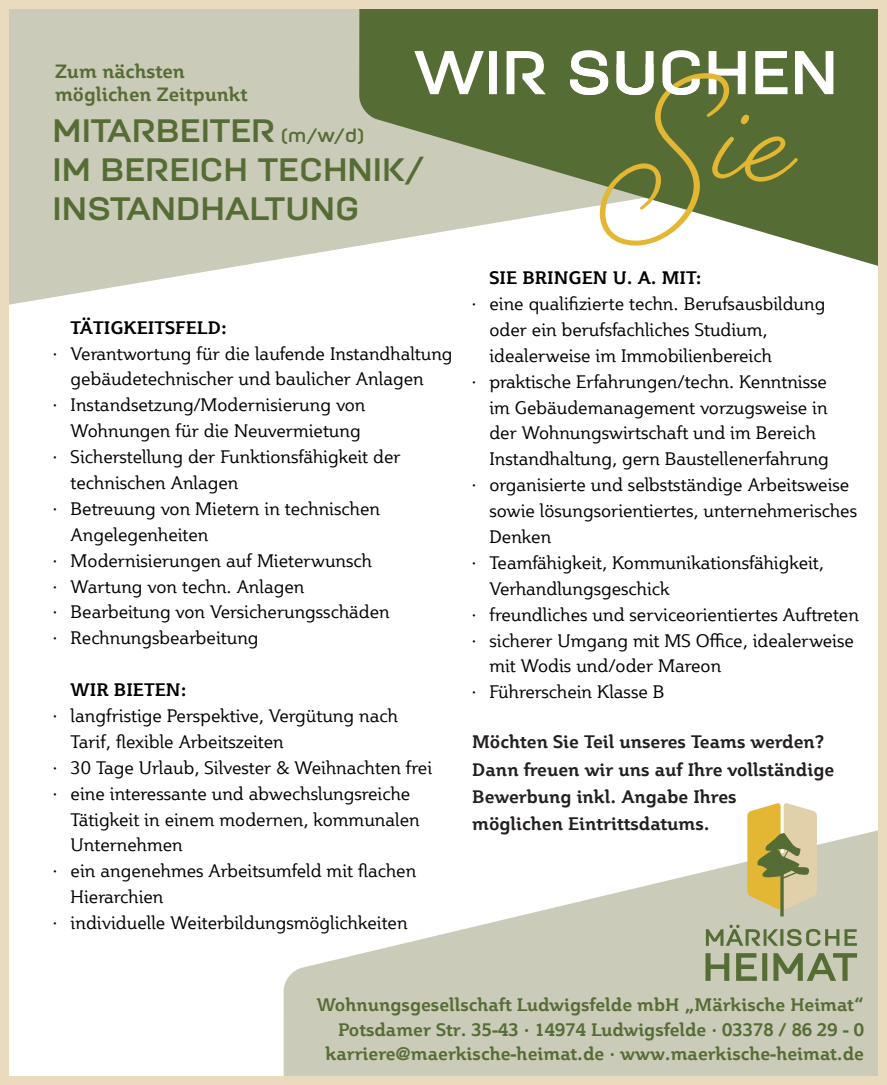
<style>
.page{position:relative;width:887px;height:1085px;background:#fff}
.page>*{position:absolute;margin:0;border:0;box-sizing:border-box;transform-origin:0 0}
.t1{font:700 159.75px "Beloved Script";color:#e3b633}
.t2{font:700 32.4px/38.9px "Moderna";color:#566c35}
.t3{font:700 19.12px/22.9px "Plume";color:#566c35}
.t4{font:18px "Plume";color:#000}
.t5{font:700 18px/24.8px "Plume";color:#566c35;text-align:right}
.t6{font:700 18px/27px "Plume";color:#231f20}
.t7{font:700 18px "Plume";color:#000}
.s1{font-size:18px}
</style>
<div class="page">
<svg style="left:10px;top:10px;width:349px;height:295px;fill:#cacbb8"></svg>
<svg style="left:359px;top:10px;width:518px;height:256px;fill:#566c35"></svg>
<svg style="left:283px;top:813px;width:594px;height:261px;fill:#cacbb8"></svg>
<hr style="left:780px;top:860px;width:3px;height:56px;background:#566c35">
<svg style="left:747px;top:803px;width:69px;height:106px"></svg>
<svg style="left:705px;top:953px;width:152px;height:27px"></svg>
<svg style="left:706px;top:924px;width:150px;height:22px"></svg>
<svg style="left:414px;top:50px;width:419px;height:45px"></svg>
<div style="left:0;top:0;width:887px;height:1084px;border:9px solid #eadbbe"></div>
<p class="t3" style="left:55px;top:59px;width:194px">Zum nächsten möglichen Zeitpunkt</p>
<h2 class="t2" style="left:53px;top:112px;width:373px">MITARBEITER <span class="s1">(m/w/d)<br></span>IM BEREICH TECHNIK/<br>INSTANDHALTUNG</h2>
<p class="t7" style="left:71px;top:316px;width:158px">TÄTIGKEITSFELD:</p>
<p class="t4" style="left:53px;top:342px;width:401px">· Verantwortung für die laufende Instandhaltung</p>
<p class="t4" style="left:71px;top:368px;width:354px">gebäudetechnischer und baulicher Anlagen</p>
<p class="t4" style="left:53px;top:394px;width:314px">· Instandsetzung/Modernisierung von</p>
<p class="t4" style="left:71px;top:420px;width:291px">Wohnungen für die Neuvermietung</p>
<p class="t4" style="left:53px;top:445px;width:349px">· Sicherstellung der Funktionsfähigkeit der</p>
<p class="t4" style="left:71px;top:471px;width:169px">technischen Anlagen</p>
<p class="t4" style="left:53px;top:497px;width:329px">· Betreuung von Mietern in technischen</p>
<p class="t4" style="left:71px;top:523px;width:139px">Angelegenheiten</p>
<p class="t4" style="left:53px;top:549px;width:321px">· Modernisierungen auf Mieterwunsch</p>
<p class="t4" style="left:53px;top:575px;width:253px">· Wartung von techn. Anlagen</p>
<p class="t4" style="left:53px;top:601px;width:338px">· Bearbeitung von Versicherungsschäden</p>
<p class="t4" style="left:53px;top:626px;width:207px">· Rechnungsbearbeitung</p>
<p class="t7" style="left:71px;top:678px;width:117px">WIR BIETEN:</p>
<p class="t4" style="left:53px;top:704px;width:347px">· langfristige Perspektive, Vergütung nach</p>
<p class="t4" style="left:71px;top:730px;width:215px">Tarif, flexible Arbeitszeiten</p>
<p class="t4" style="left:53px;top:756px;width:381px">· 30 Tage Urlaub, Silvester &amp; Weihnachten frei</p>
<p class="t4" style="left:53px;top:782px;width:359px">· eine interessante und abwechslungsreiche</p>
<p class="t4" style="left:71px;top:807px;width:350px">Tätigkeit in einem modernen, kommunalen</p>
<p class="t4" style="left:71px;top:833px;width:114px">Unternehmen</p>
<p class="t4" style="left:53px;top:859px;width:365px">· ein angenehmes Arbeitsumfeld mit flachen</p>
<p class="t4" style="left:71px;top:885px;width:94px">Hierarchien</p>
<p class="t4" style="left:53px;top:911px;width:356px">· individuelle Weiterbildungsmöglichkeiten</p>
<h1 class="t1" style="left:630px;top:28px;width:165px">Sie</h1>
<p class="t7" style="left:489px;top:266px;width:214px">SIE BRINGEN U. A. MIT:</p>
<p class="t4" style="left:471px;top:292px;width:355px">· eine qualifizierte techn. Berufsausbildung</p>
<p class="t4" style="left:489px;top:318px;width:280px">oder ein berufsfachliches Studium,</p>
<p class="t4" style="left:489px;top:344px;width:284px">idealerweise im Immobilienbereich</p>
<p class="t4" style="left:471px;top:370px;width:357px">· praktische Erfahrungen/techn. Kenntnisse</p>
<p class="t4" style="left:489px;top:396px;width:339px">im Gebäudemanagement vorzugsweise in</p>
<p class="t4" style="left:489px;top:422px;width:328px">der Wohnungswirtschaft und im Bereich</p>
<p class="t4" style="left:489px;top:448px;width:341px">Instandhaltung, gern Baustellenerfahrung</p>
<p class="t4" style="left:471px;top:473px;width:379px">· organisierte und selbstständige Arbeitsweise</p>
<p class="t4" style="left:489px;top:499px;width:369px">sowie lösungsorientiertes, unternehmerisches</p>
<p class="t4" style="left:489px;top:525px;width:63px">Denken</p>
<p class="t4" style="left:471px;top:551px;width:354px">· Teamfähigkeit, Kommunikationsfähigkeit,</p>
<p class="t4" style="left:489px;top:577px;width:182px">Verhandlungsgeschick</p>
<p class="t4" style="left:471px;top:603px;width:389px">· freundliches und serviceorientiertes Auftreten</p>
<p class="t4" style="left:471px;top:629px;width:384px">· sicherer Umgang mit MS Office, idealerweise</p>
<p class="t4" style="left:489px;top:655px;width:233px">mit Wodis und/oder Mareon</p>
<p class="t4" style="left:471px;top:680px;width:195px">· Führerschein Klasse B</p>
<p class="t6" style="left:472px;top:728px;width:363px">Möchten Sie Teil unseres Teams werden?<br>Dann freuen wir uns auf Ihre vollständige Bewerbung inkl. Angabe Ihres<br>möglichen Eintrittsdatums.</p>
<p class="t5" style="left:317px;top:991px;width:549px">Wohnungsgesellschaft Ludwigsfelde mbH „Märkische Heimat“<br>Potsdamer Str. 35-43 · 14974 Ludwigsfelde · 03378 / 86 29 - 0 karriere@maerkische-heimat.de · www.maerkische-heimat.de</p>
</div>
